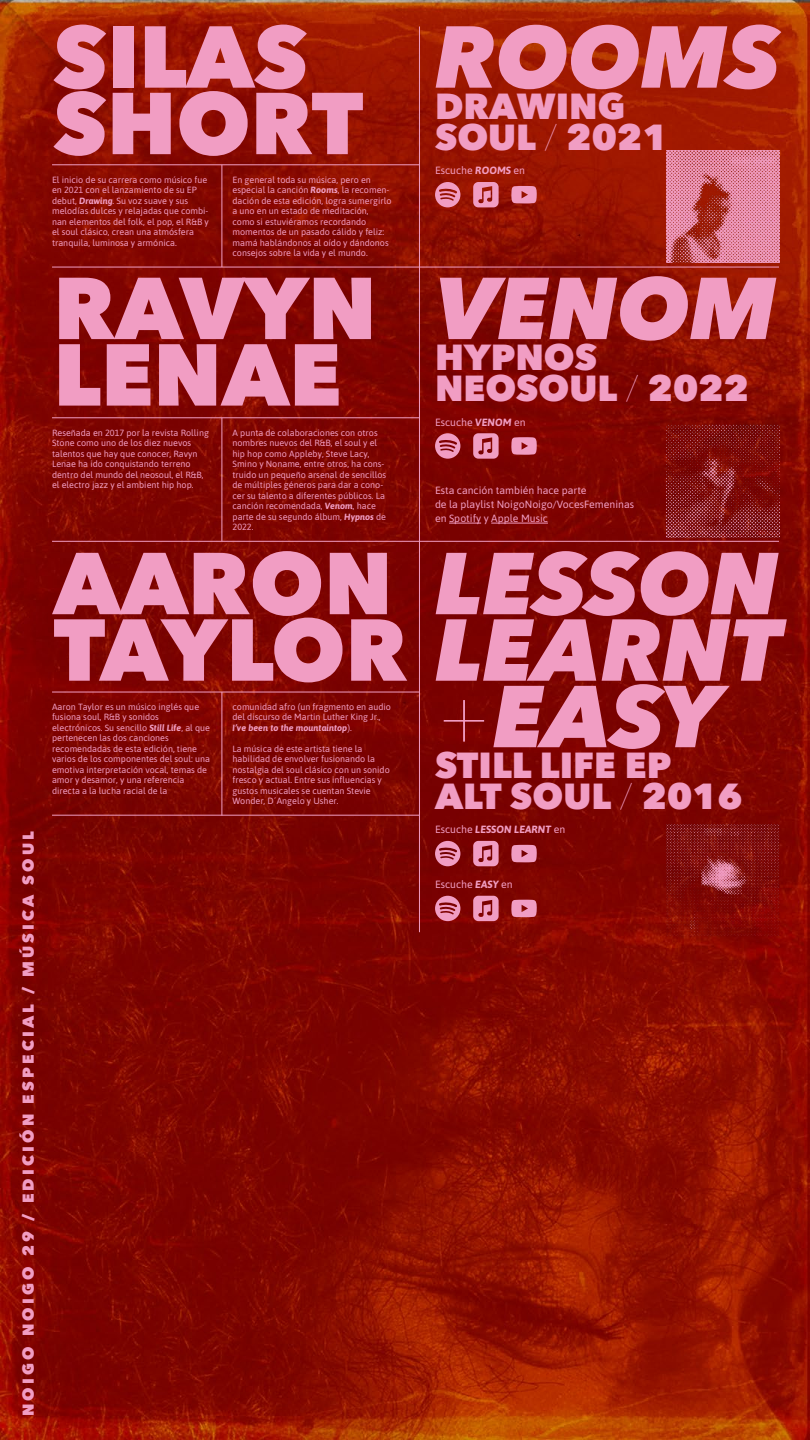
<style>
.page{position:relative;width:810px;height:1440px;background:#fff}
.page>*{position:absolute;margin:0;border:0;box-sizing:border-box;transform-origin:0 0}
.t1{font:800 86.7px/66.5px "Avenir Next";color:#f19dc3}
.t2{font:italic 800 86.7px "Avenir Next";color:#f19dc3}
.t3{font:800 36.15px/31px "Avenir Next";color:#f19dc3}
.t4{font:800 15.75px "Avenir Next";letter-spacing:.2em;color:#f19dc3}
.t5{font:10.5px/14.2px "Asap";color:#f19dc3}
.t6{font:italic 700 10.5px "Asap";color:#f19dc3}
.t7{font:9px/10.5px "Asap";color:#f19dc3}
.s1{font-weight:200}
.s2{font-weight:700;font-style:italic}
.s3{font-style:italic}
.s4{font-weight:200;font-style:normal}
.s5{font-weight:400;font-style:normal}
</style>
<div class="page">
<img style="left:0;top:0;width:810px;height:1440px">
<svg style="left:435px;top:182px;width:25px;height:25px"></svg>
<svg style="left:511px;top:186px;width:26px;height:18px"></svg>
<svg style="left:473px;top:182px;width:26px;height:25px"></svg>
<svg style="left:435px;top:433px;width:25px;height:26px"></svg>
<svg style="left:511px;top:437px;width:26px;height:18px"></svg>
<svg style="left:473px;top:433px;width:26px;height:26px"></svg>
<hr style="left:449px;top:523px;width:32px;height:1px;background:#f19dc3">
<hr style="left:491px;top:523px;width:57px;height:1px;background:#f19dc3">
<svg style="left:435px;top:841px;width:25px;height:25px"></svg>
<svg style="left:511px;top:845px;width:26px;height:17px"></svg>
<svg style="left:473px;top:841px;width:26px;height:25px"></svg>
<svg style="left:435px;top:896px;width:25px;height:25px"></svg>
<svg style="left:511px;top:900px;width:26px;height:17px"></svg>
<svg style="left:473px;top:896px;width:26px;height:25px"></svg>
<hr style="left:419px;top:630px;width:1px;height:302px;background:#f19dc3">
<hr style="left:419px;top:26px;width:1px;height:631px;background:#f19dc3">
<hr style="left:52px;top:164px;width:367px;height:1px;background:#f19dc3">
<hr style="left:52px;top:267px;width:727px;height:1px;background:#f19dc3">
<hr style="left:222px;top:165px;width:1px;height:102px;background:#f19dc3">
<hr style="left:52px;top:417px;width:367px;height:1px;background:#f19dc3">
<hr style="left:52px;top:541px;width:727px;height:1px;background:#f19dc3">
<hr style="left:222px;top:418px;width:1px;height:123px;background:#f19dc3">
<hr style="left:52px;top:692px;width:367px;height:1px;background:#f19dc3">
<hr style="left:52px;top:815px;width:367px;height:1px;background:#f19dc3">
<hr style="left:222px;top:692px;width:1px;height:124px;background:#f19dc3">
<img style="left:667px;top:150px;width:112px;height:113px">
<img style="left:667px;top:425px;width:112px;height:112px">
<img style="left:667px;top:824px;width:112px;height:113px">
<h3 class="t4" style="left:19px;top:1416px;width:587px;rotate:-90deg">NOIGO NOIGO 29 / EDICIÓN ESPECIAL / MÚSICA SOUL</h3>
<h1 class="t1" style="left:53px;top:23px;width:312px">SILAS<br>SHORT</h1>
<h1 class="t2" style="left:435px;top:4px;width:346px">ROOMS</h1>
<h2 class="t3" style="left:435px;top:90px;width:234px">DRAWING<br>SOUL <span class="s1">/</span> 2021</h2>
<p class="t7" style="left:52px;top:174px;width:158px">El inicio de su carrera como músico fue en 2021 con el lanzamiento de su EP debut, <span class="s2">Drawing</span>. Su voz suave y sus melodías dulces y relajadas que combi&shy;nan elementos del folk, el pop, el R&amp;B y el soul clásico, crean una atmósfera tranquila, luminosa y armónica.</p>
<p class="t7" style="left:233px;top:174px;width:160px">En general toda su música, pero en especial la canción <span class="s2">Rooms</span>, la recomen&shy;dación de esta edición, logra sumergirlo a uno en un estado de meditación, como si estuviéramos recordando momentos de un pasado cálido y feliz: mamá hablándonos al oído y dándonos consejos sobre la vida y el mundo.</p>
<h1 class="t1" style="left:53px;top:275px;width:325px">RAVYN<br>LENAE</h1>
<p class="t7" style="left:52px;top:427px;width:158px">Reseñada en 2017 por la revista Rolling Stone como uno de los diez nuevos talentos que hay que conocer, Ravyn Lenae ha ido conquistando terreno dentro del mundo del neosoul, el R&amp;B, el electro jazz y el ambient hip hop.</p>
<p class="t7" style="left:233px;top:427px;width:155px">A punta de colaboraciones con otros nombres nuevos del R&amp;B, el soul y el hip hop como Appleby, Steve Lacy, Smino y Noname, entre otros, ha cons&shy;truido un pequeño arsenal de sencillos de múltiples géneros para dar a cono&shy;cer su talento a diferentes públicos. La canción recomendada, <span class="s2">Venom</span>, hace parte de su segundo álbum, <span class="s2">Hypnos</span> de 2022.</p>
<p class="t5" style="left:435px;top:163px;width:92px">Escuche <span class="s2">ROOMS</span> en</p>
<h1 class="t2" style="left:435px;top:255px;width:343px">VENOM</h1>
<h2 class="t3" style="left:435px;top:342px;width:315px">HYPNOS<br>NEOSOUL <span class="s1">/</span> 2022</h2>
<p class="t5" style="left:435px;top:414px;width:92px">Escuche <span class="s2">VENOM</span> en</p>
<p class="t5" style="left:435px;top:483px;width:201px">Esta canción también hace parte<br>de la playlist NoigoNoigo/VocesFemeninas en Spotify y Apple Music</p>
<h1 class="t1" style="left:53px;top:550px;width:341px">AARON</h1>
<h1 class="t2" style="left:435px;top:530px;width:345px">LESSON</h1>
<h1 class="t1" style="left:53px;top:616px;width:729px">TAYLOR <span class="s3">LEARNT</span></h1>
<h1 class="t2" style="left:435px;top:663px;width:287px"><span class="s4">+</span>EASY</h1>
<h2 class="t3" style="left:435px;top:750px;width:309px">STILL LIFE EP<br>ALT SOUL <span class="s1">/</span> 2016</h2>
<p class="t7" style="left:52px;top:701px;width:160px">Aaron Taylor es un músico inglés que fusiona soul, R&amp;B y sonidos electrónicos. Su sencillo <span class="s2">Still Life</span>, al que pertenecen las dos canciones recomendadas de esta edición, tiene varios de los componentes del soul: una emotiva interpretación vocal, temas de amor y desamor, y una referencia directa a la lucha racial de la</p>
<p class="t7" style="left:233px;top:701px;width:160px">comunidad afro (un fragmento en audio del discurso de Martin Luther King Jr.,<br><span class="s2">I’ve been to the mountaintop</span>).</p>
<p class="t7" style="left:233px;top:743px;width:159px">La música de este artista tiene la habilidad de envolver fusionando la nostalgia del soul clásico con un sonido fresco y actual. Entre sus influencias y gustos musicales se cuentan Stevie Wonder, D´Angelo y Usher.</p>
<p class="t6" style="left:435px;top:822px;width:132px"><span class="s5">Escuche</span> LESSON LEARNT <span class="s5">en</span></p>
<p class="t5" style="left:435px;top:877px;width:79px">Escuche <span class="s2">EASY</span> en</p>
</div>
